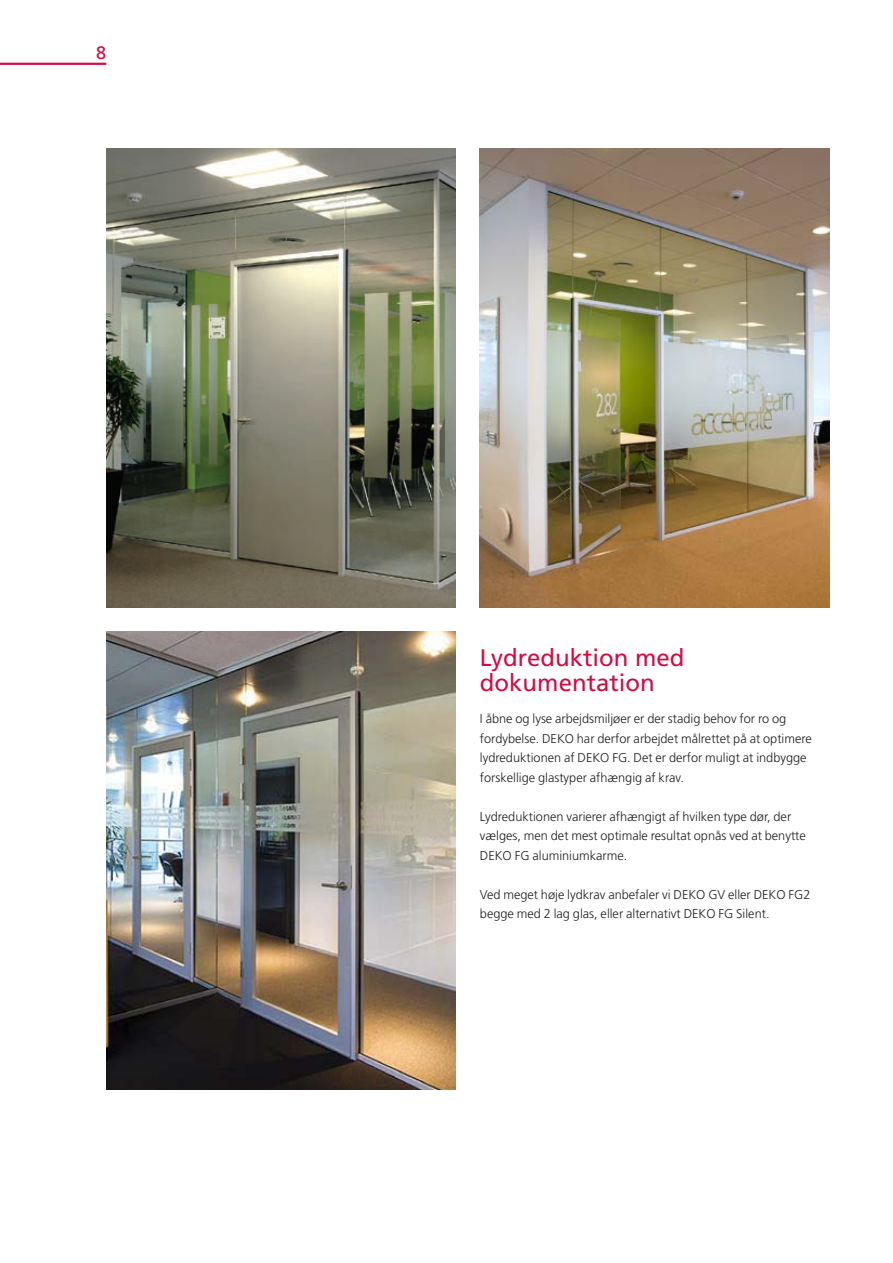
<style>
.page{position:relative;width:893px;height:1263px;background:#fff}
.page>*{position:absolute;margin:0;border:0;box-sizing:border-box;transform-origin:0 0}
.t1{font:24px/25.5px "Frutiger";color:#d20d44}
.t2{font:18px "Frutiger";color:#d20d44}
.t3{font:300 12.75px/19.5px "Frutiger";color:#231f20}
</style>
<div class="page">
<hr style="left:0;top:63px;width:106px;height:2px;background:#d20d44">
<img style="left:106px;top:631px;width:349px;height:459px">
<img style="left:480px;top:149px;width:349px;height:458px">
<img style="left:106px;top:149px;width:349px;height:458px">
<h2 class="t2" style="left:96px;top:42px;width:12px">8</h2>
<h1 class="t1" style="left:480px;top:644px;width:206px">Lydreduktion med dokumentation</h1>
<p class="t3" style="left:480px;top:709px;width:333px">I åbne og lyse arbejdsmiljøer er der stadig behov for ro og fordybelse. DEKO har derfor arbejdet målrettet på at optimere lydreduktionen af DEKO FG. Det er derfor muligt at indbygge forskellige glastyper afhængig af krav.</p>
<p class="t3" style="left:480px;top:806px;width:327px">Lydreduktionen varierer afhængigt af hvilken type dør, der vælges, men det mest optimale resultat opnås ved at benytte<br>DEKO FG aluminiumkarme.</p>
<p class="t3" style="left:480px;top:884px;width:332px">Ved meget høje lydkrav anbefaler vi DEKO GV eller DEKO FG2 begge med 2 lag glas, eller alternativt DEKO FG Silent.</p>
</div>
